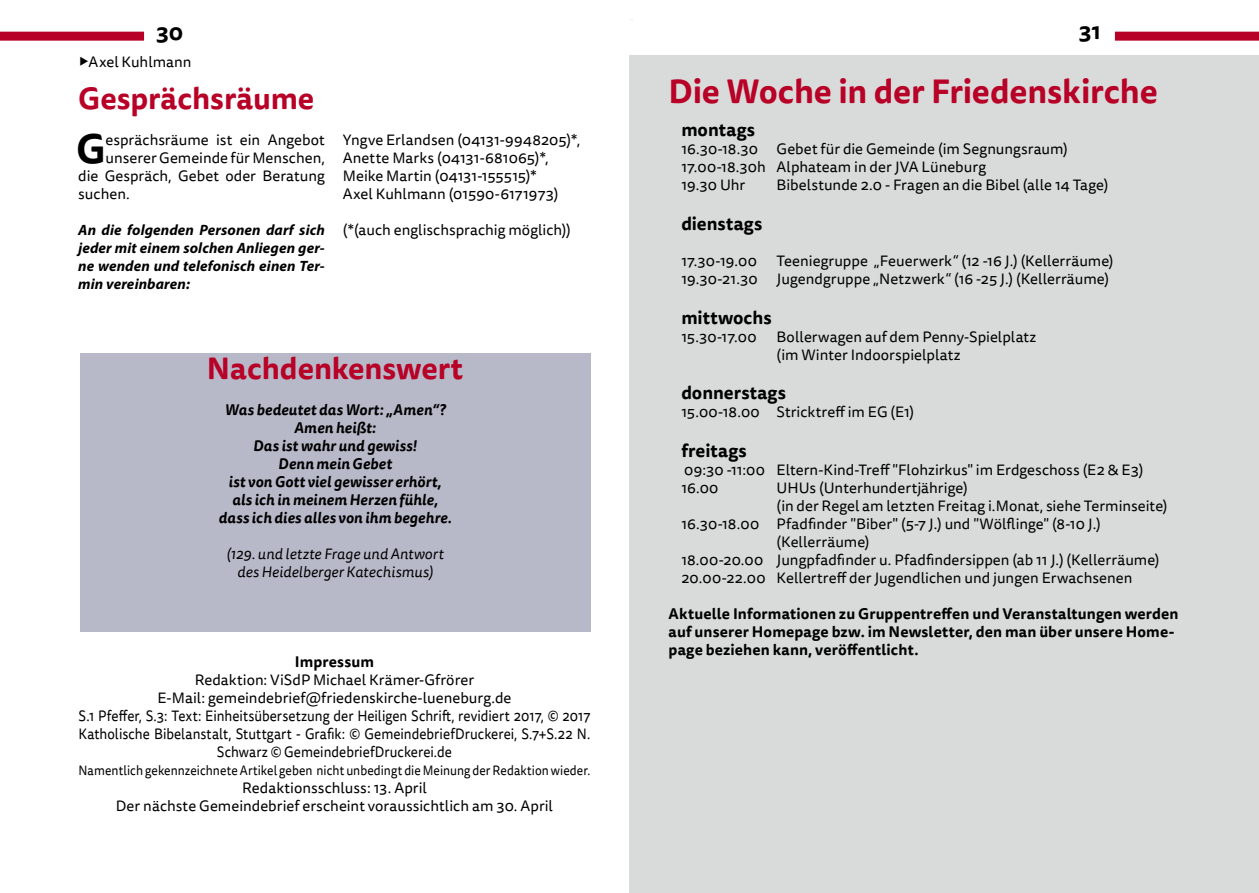
<style>
.page{position:relative;width:1259px;height:893px;background:#fff}
.page>*{position:absolute;margin:0;border:0;box-sizing:border-box;transform-origin:0 0}
.t1{font:700 40.2px "Tisa Sans Pro";color:#000}
.t2{font:700 33px "Tisa Sans Pro";letter-spacing:-.005em;color:#b80126}
.t3{font:700 30px "Tisa Sans Pro";letter-spacing:-.005em;color:#b80126}
.t4{font:700 22.5px "Tisa Sans Pro";color:#000}
.t5{font:700 18px "Tisa Sans Pro";color:#000}
.t6{font:15px/18px "Tisa Sans Pro";letter-spacing:.005em;color:#000}
.t7{font:700 15px/18px "Tisa Sans Pro";letter-spacing:.01em;color:#000}
.t8{font:italic 700 15px/18px "Tisa Sans Pro";letter-spacing:.01em;color:#000;text-align:center}
.t9{font:italic 700 15px/18px "Myriad Pro";letter-spacing:.01em;color:#000;text-align:justify}
.t10{font:italic 15px/18px "Tisa Sans Pro";letter-spacing:.01em;color:#000;text-align:center}
.t11{font:13.5px "Tisa Sans Pro";letter-spacing:.005em;color:#000;scale:.9 1}
.s1{font-family:"Usual"}
</style>
<div class="page">
<div style="left:0;top:32px;width:144px;height:9px;background:#b80126"></div>
<div style="left:1115px;top:32px;width:144px;height:9px;background:#b80126"></div>
<div style="left:629px;top:55px;width:630px;height:838px;background:#d9dada"></div>
<div style="left:80px;top:353px;width:510px;height:278px;background:#b7b9c9"></div>
<h3 class="t4" style="left:156px;top:15px;width:29px">30</h3>
<h3 class="t4" style="left:1078px;top:14px;width:24px">31</h3>
<h2 class="t2" style="left:668px;top:67px;width:491px">Die Woche in der Friedenskirche</h2>
<p class="t5" style="left:681px;top:117px;width:75px">montags</p>
<p class="t6" style="left:681px;top:141px;width:388px">16.30-18.30 Gebet für die Gemeinde (im Segnungsraum)<br>17.00-18.30h Alphateam in der JVA Lüneburg<br>19.30 Uhr</p>
<p class="t6" style="left:78px;top:53px;width:115px"><span class="s1">▶</span>Axel Kuhlmann</p>
<h3 class="t3" style="left:78px;top:77px;width:237px">Gesprächsräume</h3>
<h1 class="t1" style="left:76px;top:120px;width:31px">G</h1>
<p class="t6" style="left:106px;top:132px;width:221px">esprächsräume ist ein Angebot</p>
<p class="t6" style="left:343px;top:132px;width:239px">Yngve Erlandsen (04131-9948205)*,<br>Anette Marks (04131-681065)*,<br>Meike Martin (04131-155515)*<br>Axel Kuhlmann (01590-6171973)</p>
<p class="t6" style="left:343px;top:222px;width:230px">(*(auch englischsprachig möglich))</p>
<p class="t6" style="left:106px;top:150px;width:221px">unserer Gemeinde für Menschen,</p>
<p class="t6" style="left:78px;top:168px;width:248px">die Gespräch, Gebet oder Beratung</p>
<p class="t6" style="left:78px;top:186px;width:53px">suchen.</p>
<p class="t9" style="left:78px;top:221px;width:248px">An die folgenden Personen darf sich jeder mit einem solchen Anliegen ger&shy;ne wenden und telefonisch einen Ter&shy;min vereinbaren:</p>
<p class="t6" style="left:776px;top:177px;width:333px">Bibelstunde 2.0 - Fragen an die Bibel (alle 14 Tage)</p>
<p class="t5" style="left:681px;top:210px;width:82px">dienstags</p>
<p class="t6" style="left:681px;top:252px;width:77px">17.30-19.00</p>
<p class="t6" style="left:776px;top:252px;width:338px">Teeniegruppe „Feuerwerk“ (12 -16 J.) (Kellerräume)</p>
<p class="t6" style="left:681px;top:270px;width:78px">19.30-21.30</p>
<p class="t6" style="left:776px;top:270px;width:334px">Jugendgruppe „Netzwerk“ (16 -25 J.) (Kellerräume)</p>
<p class="t5" style="left:681px;top:304px;width:92px">mittwochs</p>
<p class="t6" style="left:681px;top:328px;width:77px">15.30-17.00</p>
<p class="t6" style="left:776px;top:328px;width:261px">Bollerwagen auf dem Penny-Spielplatz (im Winter Indoorspielplatz</p>
<p class="t5" style="left:681px;top:380px;width:106px">donnerstags</p>
<p class="t6" style="left:681px;top:403px;width:234px">15.00-18.00 Stricktreff im EG (E1)</p>
<p class="t5" style="left:681px;top:437px;width:67px">freitags</p>
<p class="t6" style="left:681px;top:461px;width:463px">09:30 -11:00 Eltern-Kind-Treff "Flohzirkus" im Erdgeschoss (E2 &amp; E3)<br>16.00</p>
<h3 class="t3" style="left:207px;top:347px;width:258px">Nachdenkenswert</h3>
<p class="t8" style="left:218px;top:401px;width:235px">Was bedeutet das Wort: „Amen“?<br>Amen heißt:<br>Das ist wahr und gewiss!<br>Denn mein Gebet<br>ist von Gott viel gewisser erhört, als ich in meinem Herzen fühle, dass ich dies alles von ihm begehre.</p>
<p class="t10" style="left:227px;top:545px;width:218px">(129. und letzte Frage und Antwort des Heidelberger Katechismus)</p>
<p class="t6" style="left:776px;top:479px;width:193px">UHUs (Unterhundertjährige)</p>
<p class="t6" style="left:776px;top:497px;width:392px">(in der Regel am letzten Freitag i.Monat, siehe Terminseite)</p>
<p class="t6" style="left:681px;top:515px;width:421px">16.30-18.00 Pfadfinder "Biber" (5-7 J.) und "Wölflinge" (8-10 J.)</p>
<p class="t6" style="left:776px;top:533px;width:94px">(Kellerräume)</p>
<p class="t6" style="left:681px;top:551px;width:480px">18.00-20.00 Jungpfadfinder u. Pfadfindersippen (ab 11 J.) (Kellerräume)</p>
<p class="t6" style="left:681px;top:569px;width:452px">20.00-22.00 Kellertreff der Jugendlichen und jungen Erwachsenen</p>
<p class="t7" style="left:668px;top:605px;width:511px">Aktuelle Informationen zu Gruppentreffen und Veranstaltungen werden auf unserer Homepage bzw. im Newsletter, den man über unsere Home&shy;page beziehen kann, veröffentlicht.</p>
<p class="t7" style="left:295px;top:653px;width:81px">Impressum</p>
<p class="t6" style="left:78px;top:672px;width:513px;text-align:center">Redaktion: ViSdP Michael Krämer-Gfrörer<br>E-Mail: gemeindebrief@friedenskirche-lueneburg.de<br>S.1 Pfeffer, S.3: Text: Einheitsübersetzung der Heiligen Schrift, revidiert 2017, © 2017<br>Katholische Bibelanstalt, Stuttgart - Grafik: © GemeindebriefDruckerei, S.7+S.22 N.<br>Schwarz © GemeindebriefDruckerei.de</p>
<p class="t11" style="left:78px;top:762px;width:570px">Namentlich gekennzeichnete Artikel geben nicht unbedingt die Meinung der Redaktion wieder.</p>
<p class="t6" style="left:116px;top:780px;width:438px;text-align:center">Redaktionsschluss: 13. April<br>Der nächste Gemeindebrief erscheint voraussichtlich am 30. April</p>
</div>
